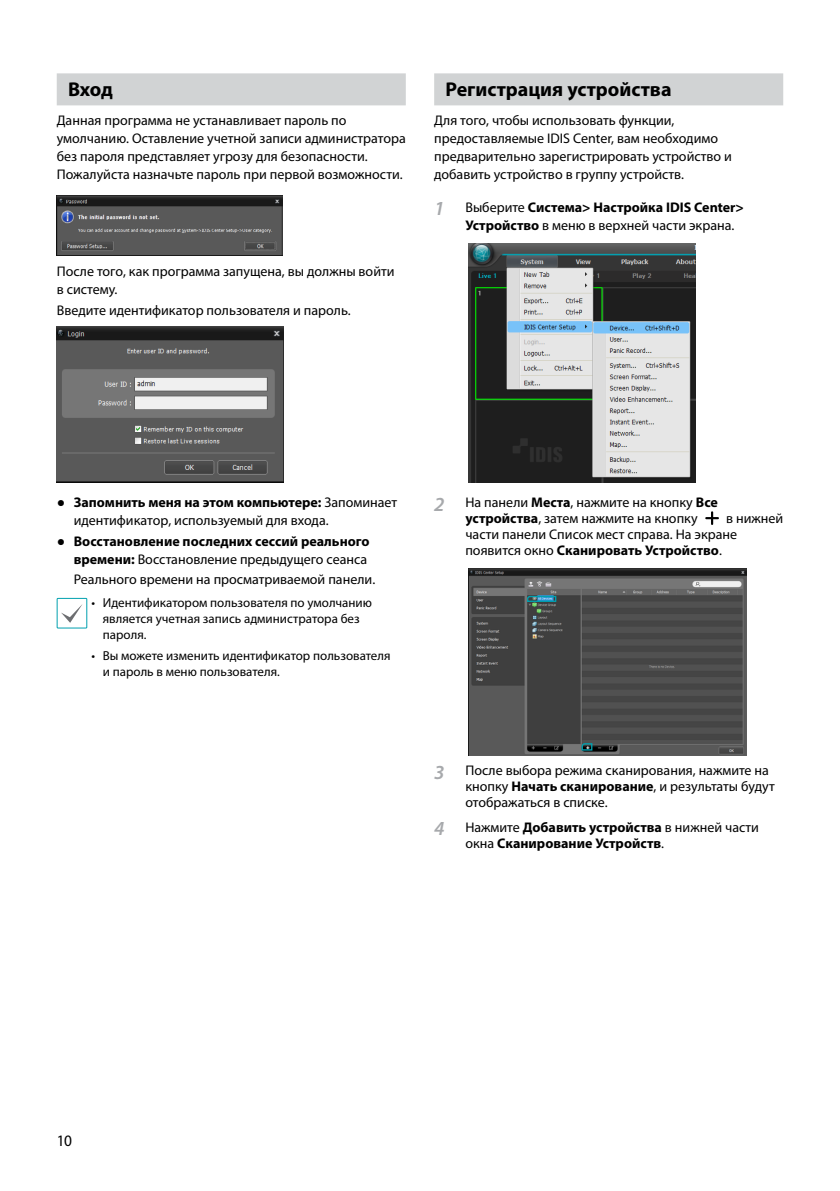
<style>
.page{position:relative;width:840px;height:1191px;background:#fff}
.page>*{position:absolute;margin:0;border:0;box-sizing:border-box;transform-origin:0 0}
.t1{font:700 20px "Myriad Pro";color:#000}
.t2{font:16px "Myriad Pro";color:#000;scale:.96 1}
.t3{font:14px/18px "Myriad Pro";color:#000}
.t4{font:700 14px/18px "Myriad Pro";color:#000}
.t5{font:13px/16px "Myriad Pro";color:#000}
.s1{font-weight:600;font-style:italic;font-size:20px;color:#a7a9ac}
.s2{font-weight:400}
.s3{font-family:"Arial"}
.s4{font-weight:700}
.s5{font-family:"Arial";font-weight:400}
</style>
<div class="page">
<div style="left:57px;top:73px;width:348px;height:32px;background:#d1d3d4"></div>
<img style="left:57px;top:196px;width:225px;height:59px">
<img style="left:57px;top:326px;width:226px;height:157px">
<div style="left:57px;top:598px;width:30px;height:30px;border:1px solid #00a0af"></div>
<svg style="left:61px;top:604px;width:21px;height:19px"></svg>
<div style="left:434px;top:73px;width:348px;height:32px;background:#d1d3d4"></div>
<img style="left:468px;top:243px;width:227px;height:239px">
<svg style="left:705px;top:511px;width:13px;height:14px"></svg>
<img style="left:468px;top:569px;width:278px;height:187px">
<svg style="left:526px;top:595px;width:30px;height:7px"></svg>
<svg style="left:580px;top:742px;width:12px;height:9px"></svg>
<h1 class="t1" style="left:68px;top:76px;width:46px">Вход</h1>
<p class="t3" style="left:57px;top:111px;width:350px">Данная программа не устанавливает пароль по умолчанию. Оставление учетной записи администратора без пароля представляет угрозу для безопасности.<br>Пожалуйста назначьте пароль при первой возможности.</p>
<p class="t3" style="left:57px;top:262px;width:339px">После того, как программа запущена, вы должны войти в систему.</p>
<p class="t3" style="left:57px;top:301px;width:295px">Введите идентификатор пользователя и пароль.</p>
<h1 class="t1" style="left:445px;top:76px;width:227px">Регистрация устройства</h1>
<p class="t3" style="left:434px;top:111px;width:299px">Для того, чтобы использовать функции, предоставляемые IDIS Center, вам необходимо предварительно зарегистрировать устройство и добавить устройство в группу устройств.</p>
<p class="t4" style="left:465px;top:197px;width:280px;text-indent:-31px"><span class="s1">1</span> <span class="s2">Выберите</span> Система&gt; Настройка IDIS Center&gt;<br>Устройство <span class="s2">в меню в верхней части экрана.</span></p>
<p class="t3" style="left:74px;top:493px;width:325px;text-indent:-17px"><span class="s3">●</span> <span class="s4">Запомнить меня на этом компьютере:</span> Запоминает идентификатор, используемый для входа.</p>
<p class="t4" style="left:57px;top:532px;width:314px;text-align:right"><span class="s5">●</span> Восстановление последних сессий реального времени: <span class="s2">Восстановление предыдущего сеанса</span></p>
<p class="t3" style="left:74px;top:570px;width:303px">Реального времени на просматриваемой панели.</p>
<p class="t5" style="left:103px;top:595px;width:270px;text-indent:-11px">• Идентификатором пользователя по умолчанию является учетная запись администратора без пароля.</p>
<p class="t5" style="left:103px;top:647px;width:289px;text-indent:-11px">• Вы можете изменить идентификатор пользователя и пароль в меню пользователя.</p>
<p class="t3" style="left:465px;top:494px;width:254px;line-height:16px;text-indent:-31px"><span class="s1">2</span> На панели <span class="s4">Места</span>, нажмите на кнопку <span class="s4">Все устройства</span>, затем нажмите на кнопку</p>
<p class="t3" style="left:465px;top:510px;width:319px;line-height:16px;text-indent:260px">в нижней части панели Список мест справа. На экране появится окно <span class="s4">Сканировать Устройство</span>.</p>
<p class="t3" style="left:465px;top:762px;width:311px;line-height:16px;text-indent:-31px"><span class="s1">3</span> После выбора режима сканирования, нажмите на кнопку <span class="s4">Начать сканирование</span>, и результаты будут отображаться в списке.</p>
<p class="t4" style="left:465px;top:818px;width:295px;line-height:16px;text-indent:-31px"><span class="s1">4</span> <span class="s2">Нажмите</span> Добавить устройства <span class="s2">в нижней части окна</span> Сканирование Устройств<span class="s2">.</span></p>
<p class="t2" style="left:57px;top:1131px;width:17px">10</p>
</div>
